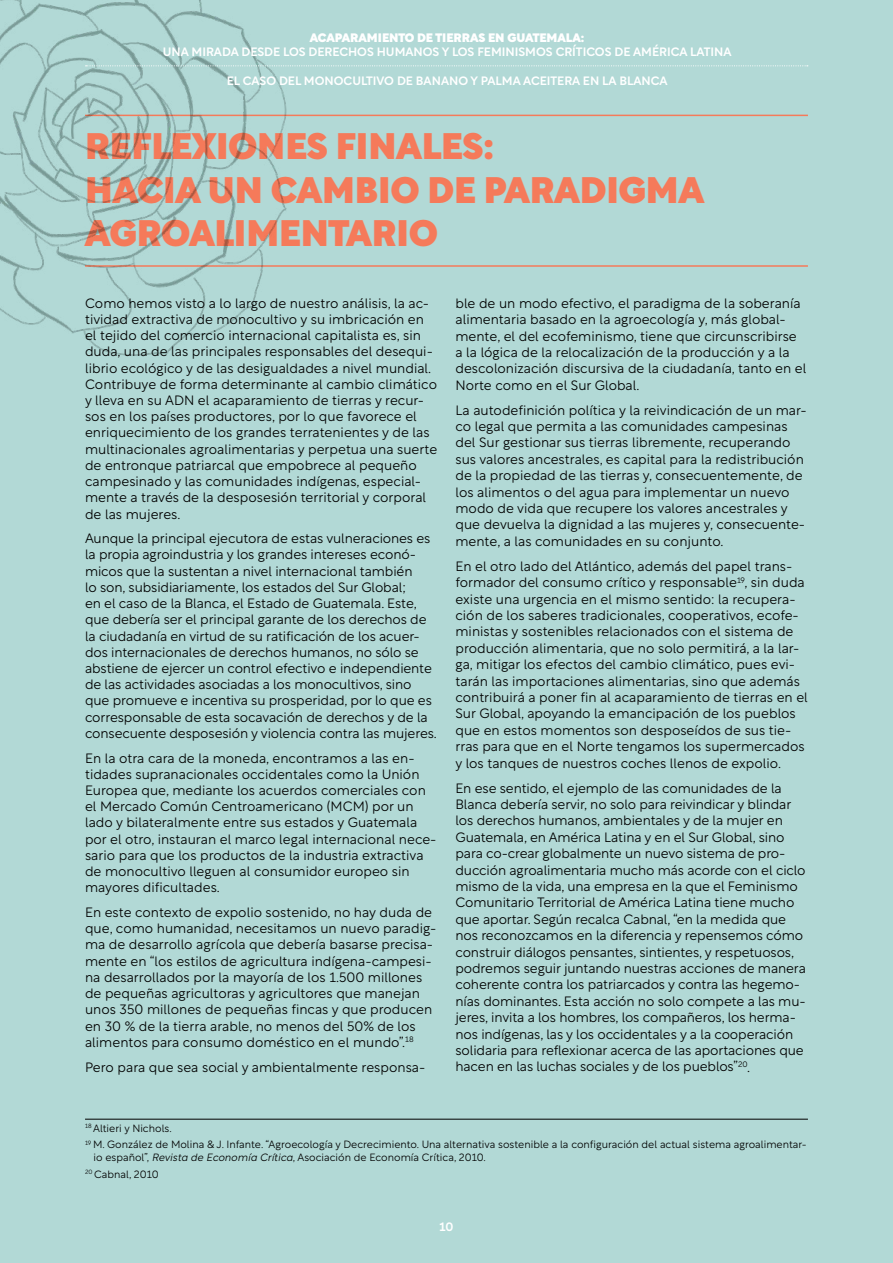
<style>
.page{position:relative;width:893px;height:1263px;background:#b2d9d6}
.page>*{position:absolute;margin:0;border:0;box-sizing:border-box;transform-origin:0 0}
.t1{font:900 36px/43.2px "Rotunda";color:#f57a5a}
.t2{font:300 13.5px/16.4px "Rotunda";color:#000}
.t3{font:500 12px "Rotunda";color:#fff}
.t4{font:900 12px "Rotunda";color:#fff}
.t5{font:300 10.5px/16.8px "Rotunda";color:#000}
.s1{font-style:italic}
</style>
<div class="page">
<hr style="left:85px;top:1119px;width:723px;height:1px;background:#000">
<hr style="left:85px;top:115px;width:723px;height:1px;background:#f57a5a">
<hr style="left:85px;top:265px;width:723px;height:2px;background:#f57a5a">
<img style="left:0;top:0;width:384px;height:356px">
<svg style="left:86px;top:65px;width:722px;height:1px"></svg>
<p class="t4" style="left:310px;top:27px;width:276px">ACAPARAMIENTO DE TIERRAS EN GUATEMALA:</p>
<p class="t3" style="left:163px;top:42px;width:570px">UNA MIRADA DESDE LOS DERECHOS HUMANOS Y LOS FEMINISMOS CRÍTICOS DE AMÉRICA LATINA</p>
<p class="t3" style="left:227px;top:70px;width:442px">EL CASO DEL MONOCULTIVO DE BANANO Y PALMA ACEITERA EN LA BLANCA</p>
<h1 class="t1" style="left:85px;top:121px;width:620px">REFLEXIONES FINALES:<br>HACIA UN CAMBIO DE PARADIGMA<br>AGROALIMENTARIO</h1>
<p class="t2" style="left:85px;top:293px;width:354px">Como hemos visto a lo largo de nuestro análisis, la ac&shy;tividad extractiva de monocultivo y su imbricación en el tejido del comercio internacional capitalista es, sin duda, una de las principales responsables del desequi&shy;librio ecológico y de las desigualdades a nivel mundial.<br>Contribuye de forma determinante al cambio climático y lleva en su ADN el acaparamiento de tierras y recur&shy;sos en los países productores, por lo que favorece el enriquecimiento de los grandes terratenientes y de las multinacionales agroalimentarias y perpetua una suerte de entronque patriarcal que empobrece al pequeño campesinado y las comunidades indígenas, especial&shy;mente a través de la desposesión territorial y corporal de las mujeres.</p>
<p class="t2" style="left:85px;top:529px;width:353px">Aunque la principal ejecutora de estas vulneraciones es la propia agroindustria y los grandes intereses econó&shy;micos que la sustentan a nivel internacional también<br>lo son, subsidiariamente, los estados del Sur Global;<br>en el caso de la Blanca, el Estado de Guatemala. Este, que debería ser el principal garante de los derechos de la ciudadanía en virtud de su ratificación de los acuer&shy;dos internacionales de derechos humanos, no sólo se abstiene de ejercer un control efectivo e independiente de las actividades asociadas a los monocultivos, sino que promueve e incentiva su prosperidad, por lo que es corresponsable de esta socavación de derechos y de la consecuente desposesión y violencia contra las mujeres.</p>
<p class="t2" style="left:85px;top:748px;width:353px">En la otra cara de la moneda, encontramos a las en&shy;tidades supranacionales occidentales como la Unión Europea que, mediante los acuerdos comerciales con el Mercado Común Centroamericano (MCM) por un lado y bilateralmente entre sus estados y Guatemala por el otro, instauran el marco legal internacional nece&shy;sario para que los productos de la industria extractiva de monocultivo lleguen al consumidor europeo sin mayores dificultades.</p>
<p class="t2" style="left:85px;top:903px;width:353px">En este contexto de expolio sostenido, no hay duda de que, como humanidad, necesitamos un nuevo paradig&shy;ma de desarrollo agrícola que debería basarse precisa&shy;mente en “los estilos de agricultura indígena-campesi&shy;na desarrollados por la mayoría de los 1.500 millones de pequeñas agricultoras y agricultores que manejan unos 350 millones de pequeñas fincas y que producen en 30 % de la tierra arable, no menos del 50% de los alimentos para consumo doméstico en el mundo”.<sup>18</sup></p>
<p class="t2" style="left:85px;top:1057px;width:342px">Pero para que sea social y ambientalmente responsa-</p>
<p class="t2" style="left:455px;top:293px;width:352px">ble de un modo efectivo, el paradigma de la soberanía alimentaria basado en la agroecología y, más global&shy;mente, el del ecofeminismo, tiene que circunscribirse a la lógica de la relocalización de la producción y a la descolonización discursiva de la ciudadanía, tanto en el Norte como en el Sur Global.</p>
<p class="t2" style="left:455px;top:400px;width:353px">La autodefinición política y la reivindicación de un mar&shy;co legal que permita a las comunidades campesinas del Sur gestionar sus tierras libremente, recuperando sus valores ancestrales, es capital para la redistribución de la propiedad de las tierras y, consecuentemente, de los alimentos o del agua para implementar un nuevo modo de vida que recupere los valores ancestrales y que devuelva la dignidad a las mujeres y, consecuente&shy;mente, a las comunidades en su conjunto.</p>
<p class="t2" style="left:455px;top:556px;width:354px">En el otro lado del Atlántico, además del papel trans&shy;formador del consumo crítico y responsable<sup>19</sup>, sin duda existe una urgencia en el mismo sentido: la recupera&shy;ción de los saberes tradicionales, cooperativos, ecofe&shy;ministas y sostenibles relacionados con el sistema de producción alimentaria, que no solo permitirá, a la lar&shy;ga, mitigar los efectos del cambio climático, pues evi&shy;tarán las importaciones alimentarias, sino que además contribuirá a poner fin al acaparamiento de tierras en el Sur Global, apoyando la emancipación de los pueblos que en estos momentos son desposeídos de sus tie&shy;rras para que en el Norte tengamos los supermercados y los tanques de nuestros coches llenos de expolio.</p>
<p class="t2" style="left:455px;top:778px;width:352px">En ese sentido, el ejemplo de las comunidades de la Blanca debería servir, no solo para reivindicar y blindar los derechos humanos, ambientales y de la mujer en Guatemala, en América Latina y en el Sur Global, sino para co-crear globalmente un nuevo sistema de pro&shy;ducción agroalimentaria mucho más acorde con el ciclo mismo de la vida, una empresa en la que el Feminismo Comunitario Territorial de América Latina tiene mucho que aportar. Según recalca Cabnal, “en la medida que nos reconozcamos en la diferencia y repensemos cómo construir diálogos pensantes, sintientes, y respetuosos, podremos seguir juntando nuestras acciones de manera coherente contra los patriarcados y contra las hegemo&shy;nías dominantes. Esta acción no solo compete a las mu&shy;jeres, invita a los hombres, los compañeros, los herma&shy;nos indígenas, las y los occidentales y a la cooperación solidaria para reflexionar acerca de las aportaciones que hacen en las luchas sociales y de los pueblos”<sup>20</sup>.</p>
<p class="t5" style="left:85px;top:1118px;width:723px"><sup>18</sup> Altieri y Nichols.<br><sup>19</sup> M. González de Molina &amp; J. Infante. “Agroecología y Decrecimiento. Una alternativa sostenible a la configuración del actual sistema agroalimentar-</p>
<p class="t5" style="left:85px;top:1148px;width:402px;text-indent:9px">io español”, <span class="s1">Revista de Economía Crítica</span>, Asociación de Economía Crítica, 2010.<br><sup>20</sup> Cabnal, 2010</p>
<p class="t3" style="left:440px;top:1216px;width:15px">10</p>
</div>
